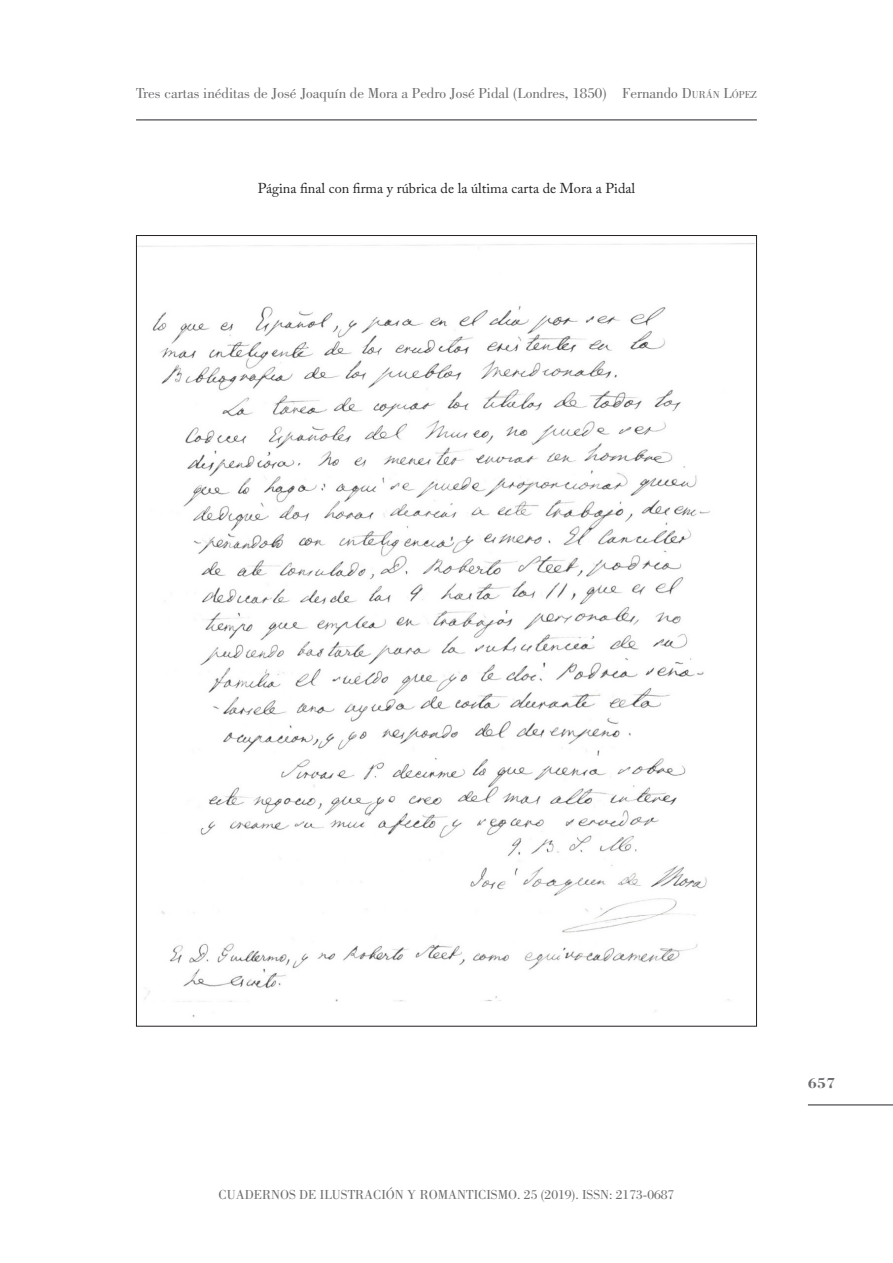
<style>
.page{position:relative;width:893px;height:1263px;background:#fff}
.page>*{position:absolute;margin:0;border:0;box-sizing:border-box;transform-origin:0 0}
.t1{font:15px "Bodoni Std";color:#6c6d70}
.t2{font:700 15px "Bodoni Std";color:#6c6d70}
.t3{font:14.25px "Adobe Caslon Pro";color:#231f20}
.t4{font:13.5px "Bodoni Std";color:#6c6d70}
.s1{font-style:inherit}
.s2{font-size:10.5px}
</style>
<div class="page">
<hr style="left:136px;top:119px;width:621px;height:2px;background:#6c6d70">
<hr style="left:808px;top:1104px;width:85px;height:2px;background:#6c6d70">
<img style="left:138px;top:243px;width:616px;height:774px">
<p class="t1" style="left:136px;top:85px;width:622px">Tres cartas inéditas de José Joaquín de Mora a Pedro José Pidal (Londres, 1850) Fernando <span class="s1">D</span><span class="s2">URÁN</span> <span class="s1">L</span><span class="s2">ÓPEZ</span></p>
<p class="t3" style="left:258px;top:180px;width:379px">Página final con firma y rúbrica de la última carta de Mora a Pidal</p>
<p class="t4" style="left:219px;top:1187px;width:457px">CUADERNOS DE ILUSTRACIÓN Y ROMANTICISMO. 25 (2019). ISSN: 2173-0687</p>
<p class="t2" style="left:808px;top:1074px;width:29px">657</p>
</div>
